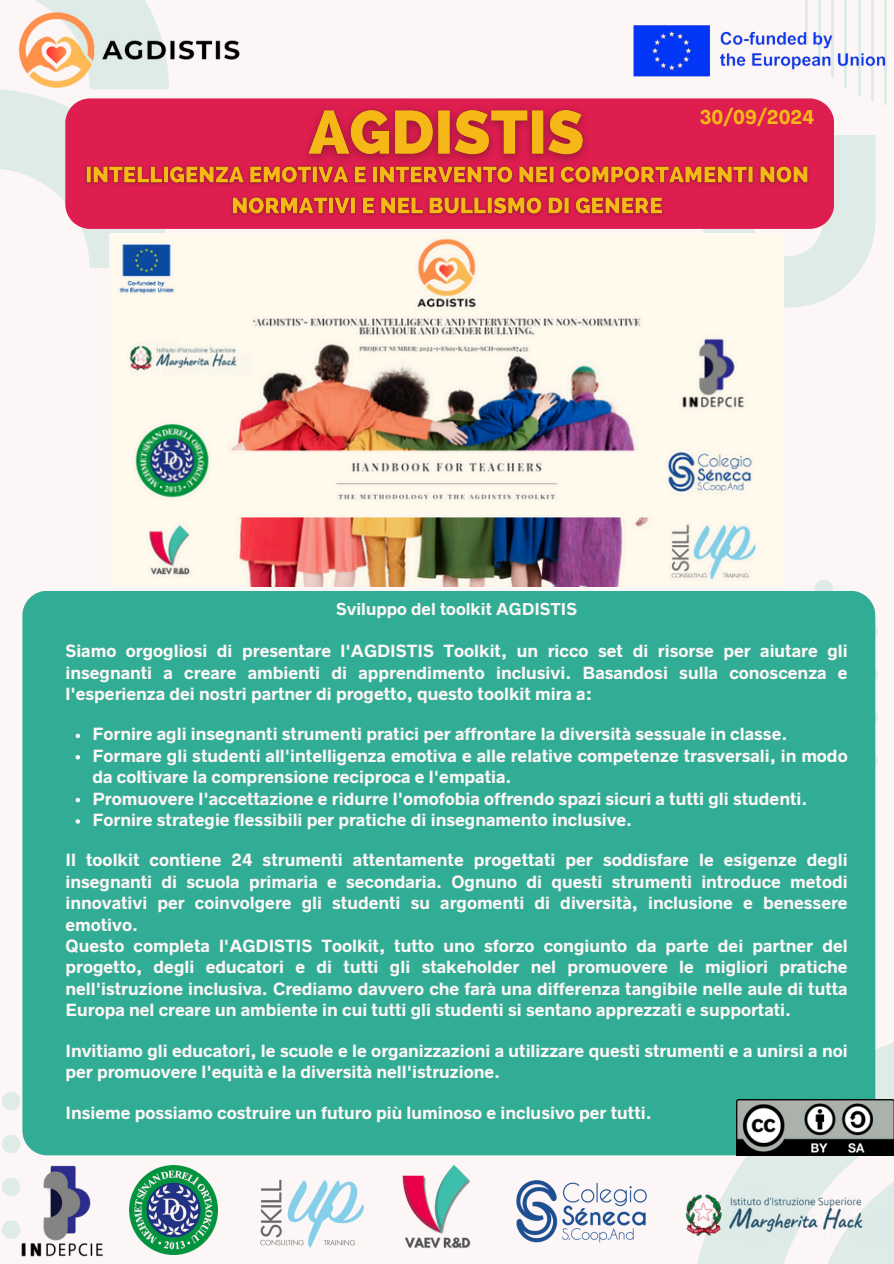
<style>
.page{position:relative;width:894px;height:1264px;background:#fff}
.page>*{position:absolute;margin:0;border:0;box-sizing:border-box;transform-origin:0 0}
.t1{font:700 18px "Radnika Next";color:#f5b816}
.t2{font:700 15.9px/21.3px "Radnika Next";color:#fdf6f6}
.t3{font:700 15.45px "Radnika Next";color:#fdf6f6}
</style>
<div class="page">
<div style="left:0;top:0;width:893px;height:1263px;background:#fdf6f6"></div>
<svg style="left:0;top:0;width:165px;height:267px"></svg>
<svg style="left:703px;top:135px;width:171px;height:172px"></svg>
<div style="left:65px;top:98px;width:768px;height:131px;background:#df1e50"></div>
<hr style="left:804px;top:0;width:3px;height:107px;background:#32ad95">
<hr style="left:818px;top:0;width:2px;height:107px;background:#32ad95">
<hr style="left:831px;top:0;width:2px;height:107px;background:#32ad95">
<hr style="left:844px;top:0;width:3px;height:107px;background:#32ad95">
<hr style="left:857px;top:0;width:3px;height:107px;background:#32ad95">
<hr style="left:870px;top:0;width:3px;height:107px;background:#32ad95">
<hr style="left:884px;top:0;width:2px;height:107px;background:#32ad95">
<svg style="left:814px;top:579px;width:18px;height:11px"></svg>
<svg style="left:875px;top:622px;width:2px;height:19px"></svg>
<svg style="left:875px;top:665px;width:2px;height:18px"></svg>
<svg style="left:875px;top:708px;width:2px;height:18px"></svg>
<svg style="left:875px;top:751px;width:2px;height:18px"></svg>
<img style="left:633px;top:22px;width:254px;height:58px">
<svg style="left:687px;top:1021px;width:206px;height:242px;fill:#deebe7"></svg>
<svg style="left:811px;top:1155px;width:82px;height:108px"></svg>
<div style="left:22px;top:590px;width:853px;height:565px;background:#32ad95;border-radius:25px"></div>
<svg style="left:76px;top:733px;width:4px;height:5px"></svg>
<svg style="left:76px;top:755px;width:4px;height:4px"></svg>
<svg style="left:76px;top:797px;width:4px;height:5px"></svg>
<svg style="left:76px;top:819px;width:4px;height:4px"></svg>
<svg style="left:2px;top:1092px;width:18px;height:18px"></svg>
<svg style="left:2px;top:1135px;width:18px;height:18px"></svg>
<svg style="left:2px;top:1178px;width:11px;height:18px"></svg>
<svg style="left:2px;top:1220px;width:11px;height:18px"></svg>
<img style="left:13px;top:1165px;width:90px;height:92px">
<img style="left:129px;top:1165px;width:89px;height:89px">
<img style="left:260px;top:1179px;width:104px;height:69px">
<img style="left:402px;top:1165px;width:69px;height:84px">
<img style="left:685px;top:1189px;width:201px;height:51px">
<img style="left:10px;top:6px;width:230px;height:87px">
<img style="left:516px;top:1180px;width:131px;height:63px">
<img style="left:109px;top:233px;width:674px;height:354px">
<img style="left:292px;top:98px;width:307px;height:61px">
<img style="left:80px;top:159px;width:734px;height:62px">
<img style="left:736px;top:1099px;width:157px;height:56px">
<h4 class="t1" style="left:699px;top:107px;width:116px">30/09/2024</h4>
<p class="t3" style="left:336px;top:600px;width:242px">Sviluppo del toolkit AGDISTIS</p>
<p class="t2" style="left:65px;top:640px;width:783px;text-align:justify">Siamo orgogliosi di presentare l'AGDISTIS Toolkit, un ricco set di risorse per aiutare gli insegnanti a creare ambienti di apprendimento inclusivi. Basandosi sulla conoscenza e l'esperienza dei nostri partner di progetto, questo toolkit mira a:</p>
<p class="t2" style="left:92px;top:723px;width:696px">Fornire agli insegnanti strumenti pratici per affrontare la diversità sessuale in classe.</p>
<p class="t2" style="left:92px;top:745px;width:756px">Formare gli studenti all'intelligenza emotiva e alle relative competenze trasversali, in modo da coltivare la comprensione reciproca e l'empatia.</p>
<h3 class="t2" style="left:92px;top:788px;width:716px">Promuovere l'accettazione e ridurre l'omofobia offrendo spazi sicuri a tutti gli studenti.</h3>
<p class="t2" style="left:92px;top:809px;width:541px">Fornire strategie flessibili per pratiche di insegnamento inclusive.</p>
<p class="t2" style="left:65px;top:849px;width:783px">Il toolkit contiene 24 strumenti attentamente progettati per soddisfare le esigenze degli insegnanti di scuola primaria e secondaria. Ognuno di questi strumenti introduce metodi innovativi per coinvolgere gli studenti su argomenti di diversità, inclusione e benessere emotivo.<br>Questo completa l'AGDISTIS Toolkit, tutto uno sforzo congiunto da parte dei partner del progetto, degli educatori e di tutti gli stakeholder nel promuovere le migliori pratiche nell'istruzione inclusiva. Crediamo davvero che farà una differenza tangibile nelle aule di tutta Europa nel creare un ambiente in cui tutti gli studenti si sentano apprezzati e supportati.</p>
<p class="t2" style="left:65px;top:1040px;width:783px">Invitiamo gli educatori, le scuole e le organizzazioni a utilizzare questi strumenti e a unirsi a noi per promuovere l'equità e la diversità nell'istruzione.</p>
<h4 class="t2" style="left:65px;top:1101px;width:587px">Insieme possiamo costruire un futuro più luminoso e inclusivo per tutti.</h4>
</div>
